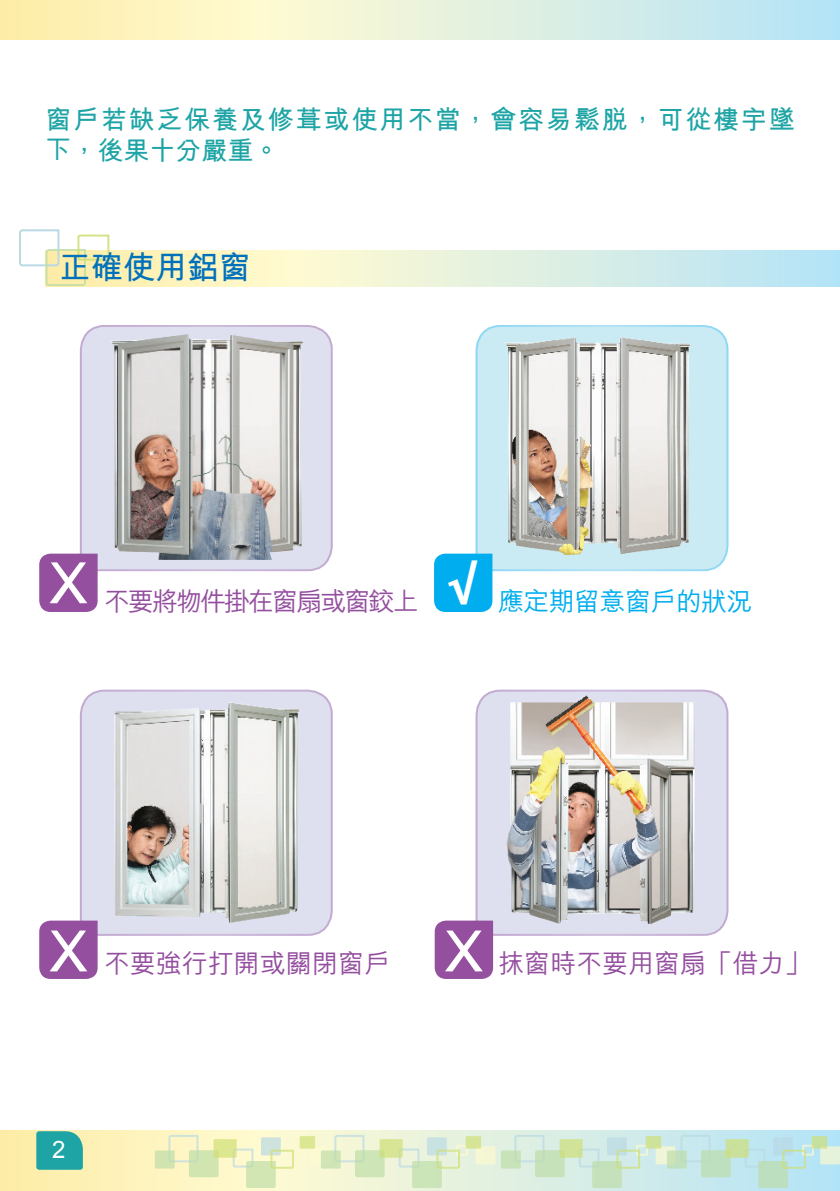
<style>
.page{position:relative;width:840px;height:1191px;background:#fff}
.page>*{position:absolute;margin:0;border:0;box-sizing:border-box;transform-origin:0 0}
.t1{font:900 48px "Myriad Pro";color:#fff}
.t2{font:700 32px "M Hei HK";color:#0071bb}
.t3{font:700 26px/31.2px "M Hei HK";letter-spacing:.07em;color:#1ea4a5}
.t4{font:500 26px "M Hei HK";color:#944e9f}
.t5{font:500 26px "M Hei HK";letter-spacing:-.075em;color:#944e9f}
.t6{font:500 26px "M Hei HK";letter-spacing:-.025em;color:#00aeef}
.t7{font:24px "Arial";color:#fff}
</style>
<div class="page">
<div style="left:0;top:1131px;width:839px;height:60px;background:linear-gradient(to right,#fff7b2,#bee9fd)"></div>
<div style="left:0;top:0;width:839px;height:40px;background:linear-gradient(to right,#fff8b2,#bde8fd)"></div>
<svg style="left:155px;top:1133px;width:684px;height:55px;background:#d9ebd1"></svg>
<svg style="left:36px;top:1131px;width:47px;height:38px;background:#29a8a5"></svg>
<div style="left:45px;top:250px;width:794px;height:36px;background:linear-gradient(to right,#fffbb5,#bae6fb)"></div>
<svg style="left:19px;top:229px;width:91px;height:58px"></svg>
<svg style="left:79px;top:325px;width:254px;height:247px;background:#dddced"></svg>
<svg style="left:475px;top:325px;width:254px;height:247px;background:#c8eaf4"></svg>
<svg style="left:79px;top:689px;width:254px;height:247px;background:#dddced"></svg>
<svg style="left:475px;top:689px;width:254px;height:248px;background:#dde"></svg>
<img style="left:110px;top:334px;width:193px;height:226px">
<img style="left:501px;top:334px;width:192px;height:221px">
<img style="left:505px;top:689px;width:193px;height:234px">
<img style="left:110px;top:702px;width:193px;height:221px">
<div style="left:434px;top:553px;width:58px;height:59px;background:#00aeef"></div>
<svg style="left:39px;top:553px;width:59px;height:59px"></svg>
<svg style="left:39px;top:920px;width:59px;height:59px"></svg>
<svg style="left:434px;top:920px;width:59px;height:59px"></svg>
<p class="t3" style="left:45px;top:102px;width:750px">窗戶若缺乏保養及修葺或使用不當，會容易鬆脫，可從樓宇墜下，後果十分嚴重。</p>
<h2 class="t2" style="left:59px;top:244px;width:194px">正確使用鋁窗</h2>
<h1 class="t1" style="left:447px;top:552px;width:30px">√</h1>
<p class="t5" style="left:104px;top:583px;width:316px">不要將物件掛在窗扇或窗鉸上</p>
<p class="t6" style="left:498px;top:583px;width:256px">應定期留意窗戶的狀況</p>
<p class="t4" style="left:104px;top:944px;width:288px">不要強行打開或關閉窗戶</p>
<p class="t4" style="left:498px;top:944px;width:313px">抹窗時不要用窗扇「借力」</p>
<p class="t7" style="left:52px;top:1133px;width:15px">2</p>
</div>
